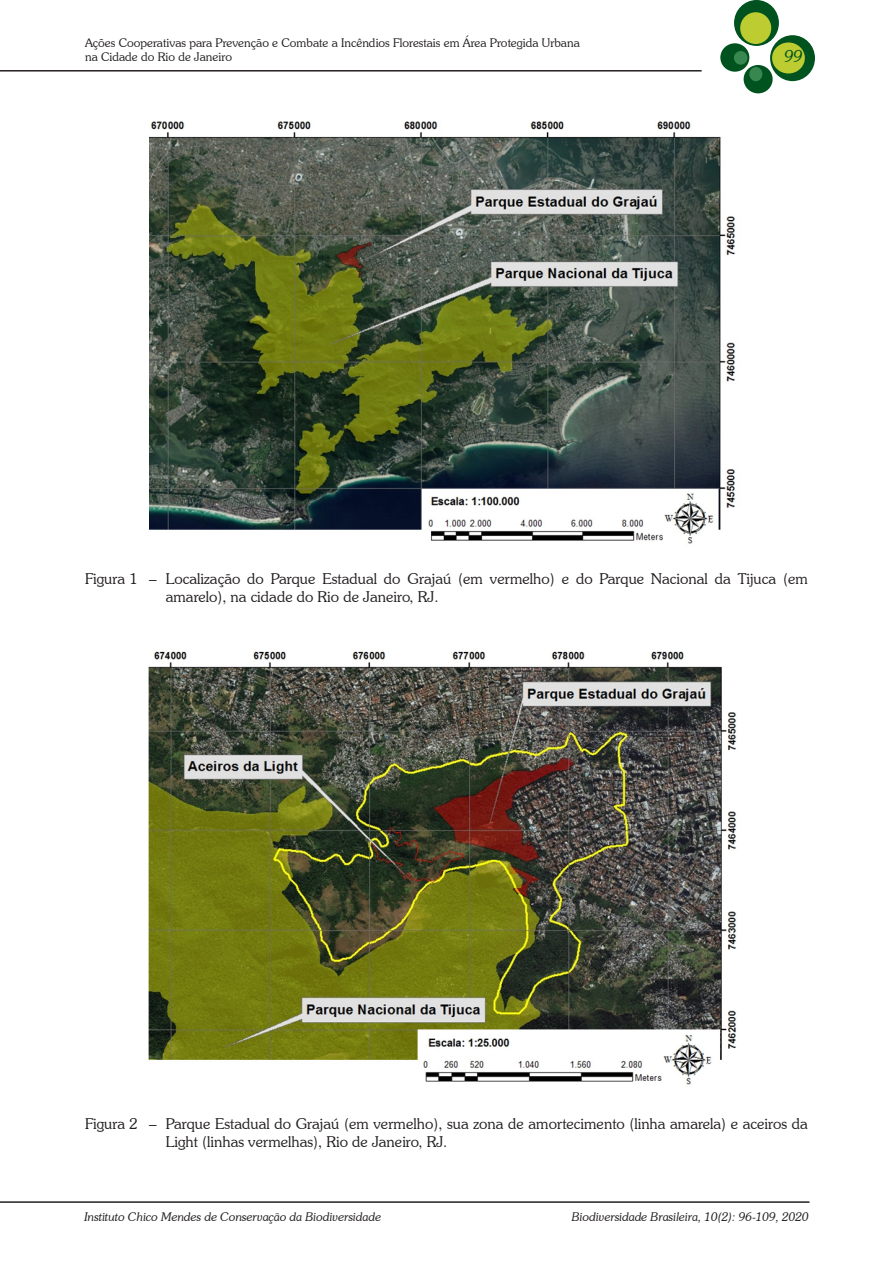
<style>
.page{position:relative;width:893px;height:1263px;background:#fff}
.page>*{position:absolute;margin:0;border:0;box-sizing:border-box;transform-origin:0 0}
.t1{font:italic 300 16.5px "Souvenir IT Cby BT";color:#00531e}
.t2{font:300 15px/18px "Souvenir IT Cby BT";color:#231f20}
.t3{font:300 12px/14.4px "Souvenir IT Cby BT";color:#231f20}
.t4{font:italic 300 12px "Souvenir IT Cby BT";color:#231f20}
</style>
<div class="page">
<div style="left:734px;top:0;width:45px;height:46px;background:#00531e;border-radius:50%"></div>
<div style="left:770px;top:35px;width:45px;height:46px;background:#00531e;border-radius:50%"></div>
<div style="left:720px;top:43px;width:29px;height:29px;background:#00531e;border-radius:50%"></div>
<div style="left:744px;top:65px;width:29px;height:28px;background:#00531e;border-radius:50%"></div>
<div style="left:740px;top:12px;width:31px;height:32px;background:#bdcd31;border-radius:50%"></div>
<div style="left:772px;top:42px;width:33px;height:31px;background:#bdcd31;border-radius:50%"></div>
<div style="left:734px;top:51px;width:13px;height:14px;background:#388750;border-radius:50%"></div>
<div style="left:749px;top:67px;width:13px;height:14px;background:#388750;border-radius:50%"></div>
<hr style="left:0;top:1201px;width:809px;height:2px;background:#231f20">
<hr style="left:0;top:70px;width:702px;height:2px;background:#231f20">
<img style="left:149px;top:121px;width:587px;height:423px">
<img style="left:149px;top:651px;width:588px;height:434px">
<p class="t3" style="left:85px;top:35px;width:496px">Ações Cooperativas para Prevenção e Combate a Incêndios Florestais em Área Protegida Urbana na Cidade do Rio de Janeiro</p>
<p class="t1" style="left:784px;top:46px;width:20px">99</p>
<p class="t2" style="left:166px;top:570px;width:644px;text-indent:-81px">Figura 1 – Localização do Parque Estadual do Grajaú (em vermelho) e do Parque Nacional da Tijuca (em amarelo), na cidade do Rio de Janeiro, RJ.</p>
<p class="t2" style="left:166px;top:1114px;width:644px;text-indent:-81px">Figura 2 – Parque Estadual do Grajaú (em vermelho), sua zona de amortecimento (linha amarela) e aceiros da<br>Light (linhas vermelhas), Rio de Janeiro, RJ.</p>
<p class="t4" style="left:84px;top:1209px;width:298px">Instituto Chico Mendes de Conservação da Biodiversidade</p>
<p class="t4" style="left:572px;top:1209px;width:238px">Biodiversidade Brasileira, 10(2): 96-109, 2020</p>
</div>
